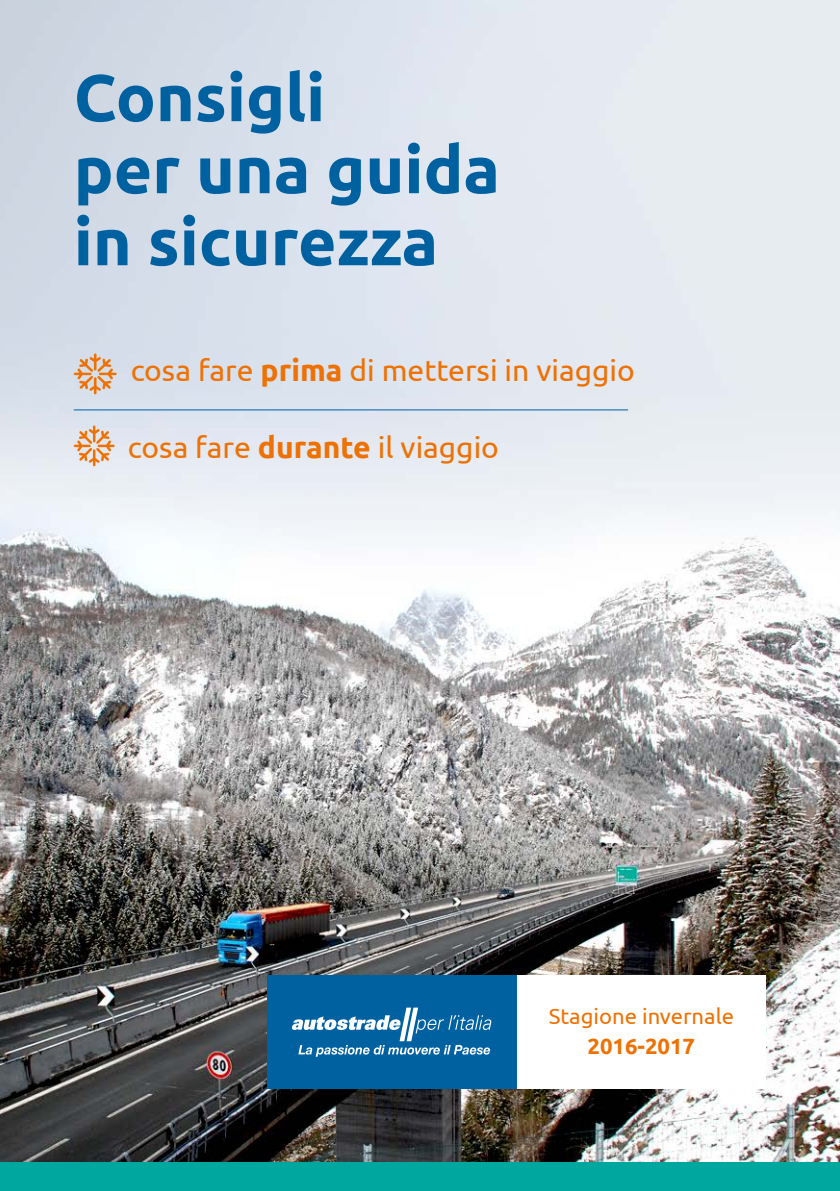
<style>
.page{position:relative;width:840px;height:1191px;background:#fff}
.page>*{position:absolute;margin:0;border:0;box-sizing:border-box;transform-origin:0 0}
.t1{font:700 66px/72px "Ubuntu";color:#0061a1}
.t2{font:30px "Ubuntu";color:#ee7203}
.t3{font:22px "Ubuntu";color:#ee7203}
.t4{font:700 22px "Ubuntu";color:#ee7203}
.s1{font-weight:700}
</style>
<div class="page">
<img style="left:0;top:0;width:839px;height:1162px">
<div style="left:516px;top:975px;width:249px;height:114px;background:#fff"></div>
<div style="left:266px;top:975px;width:250px;height:114px;background:#0061a1"></div>
<svg style="left:291px;top:1007px;width:200px;height:49px"></svg>
<svg style="left:74px;top:353px;width:43px;height:41px;background:#ddbda4"></svg>
<hr style="left:74px;top:409px;width:553px;height:1px;background:#0061a1">
<svg style="left:74px;top:425px;width:40px;height:41px;background:#e6c3a7"></svg>
<div style="left:0;top:1162px;width:839px;height:29px;background:#00a79f"></div>
<h1 class="t1" style="left:74px;top:61px;width:427px">Consigli<br>per una guida in sicurezza</h1>
<p class="t2" style="left:131px;top:352px;width:505px">cosa fare <span class="s1">prima</span> di mettersi in viaggio</p>
<p class="t2" style="left:128px;top:429px;width:372px">cosa fare <span class="s1">durante</span> il viaggio</p>
<p class="t3" style="left:548px;top:1003px;width:187px">Stagione invernale</p>
<p class="t4" style="left:587px;top:1033px;width:109px">2016-2017</p>
</div>
